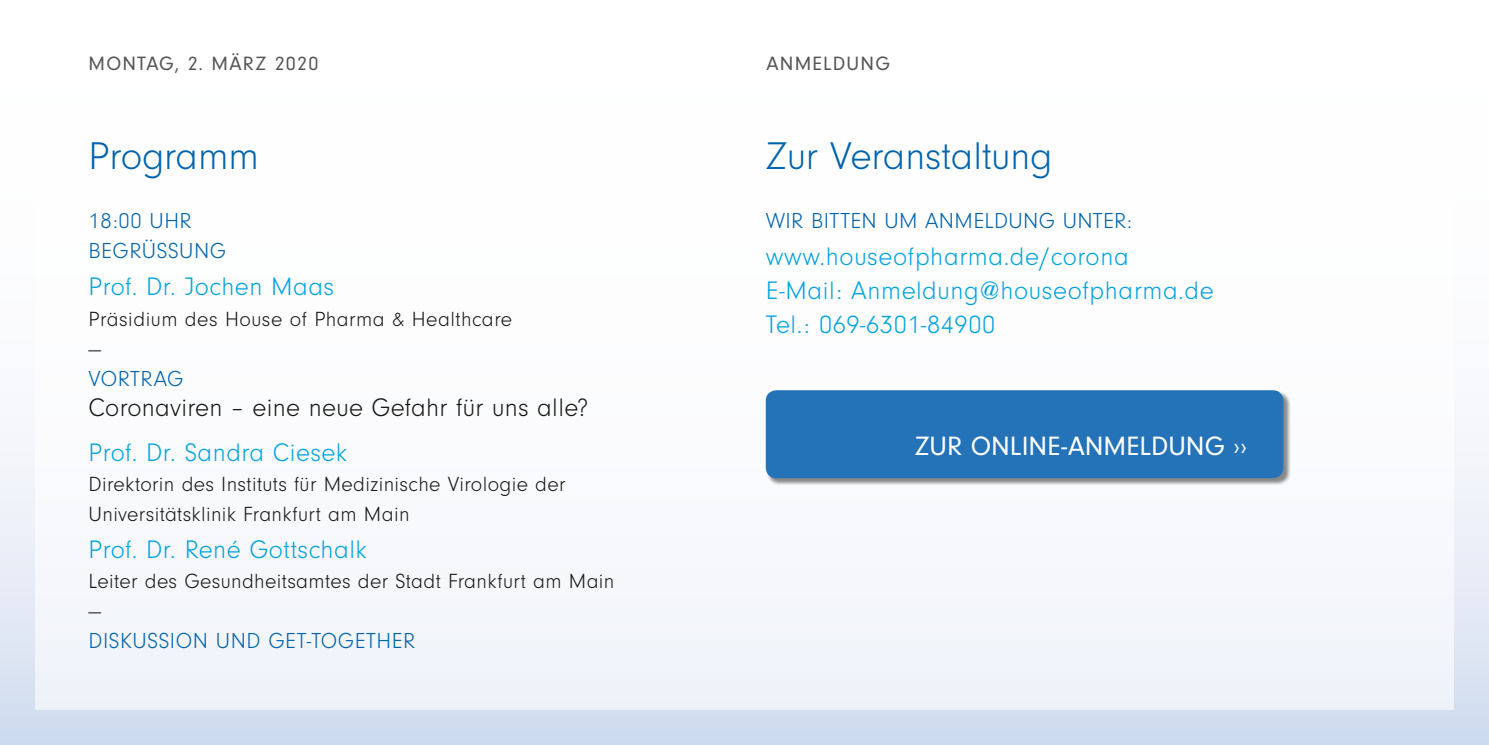
<style>
.page{position:relative;width:1489px;height:745px;background:#fff}
.page>*{position:absolute;margin:0;border:0;box-sizing:border-box;transform-origin:0 0}
.t1{font:300 40px "Neuzeit Gro";color:#0063af}
.t2{font:27.5px "Neuzeit Gro";color:#fff}
.t3{font:300 26.25px/33.5px "Neuzeit Gro";letter-spacing:.02em;color:#00a2e1}
.t4{font:300 26.25px "Neuzeit Gro";letter-spacing:.01em;color:#181716}
.t5{font:300 22.5px/30px "Neuzeit Gro";letter-spacing:.025em;color:#0063af}
.t6{font:300 21.25px/30px "Neuzeit Gro";letter-spacing:.02em;color:#181716}
.t7{font:20px "Neuzeit Gro";letter-spacing:.06em;color:#565655}
</style>
<div class="page">
<svg style="left:0;top:439px;width:1488px;height:305px;background:#d5e1f0"></svg>
<div style="left:35px;top:167px;width:1418px;height:542px;background:#fff"></div>
<div style="left:766px;top:391px;width:524px;height:93px;background:#181716;opacity:.5"></div>
<div style="left:765px;top:390px;width:518px;height:88px;background:#2472b8;border-radius:11px"></div>
<p class="t7" style="left:89px;top:53px;width:231px">MONTAG, 2. MÄRZ 2020</p>
<p class="t7" style="left:766px;top:53px;width:125px">ANMELDUNG</p>
<h1 class="t1" style="left:89px;top:134px;width:172px">Programm</h1>
<h1 class="t1" style="left:765px;top:134px;width:288px">Zur Veranstaltung</h1>
<p class="t5" style="left:89px;top:206px;width:139px">18:00 UHR<br>BEGRÜSSUNG</p>
<p class="t3" style="left:89px;top:270px;width:247px">Prof. Dr. Jochen Maas</p>
<p class="t6" style="left:89px;top:304px;width:425px">Präsidium des House of Pharma &amp; Healthcare —</p>
<p class="t5" style="left:89px;top:363px;width:96px">VORTRAG</p>
<p class="t4" style="left:89px;top:393px;width:501px">Coronaviren – eine neue Gefahr für uns alle?</p>
<p class="t3" style="left:89px;top:435px;width:260px">Prof. Dr. Sandra Ciesek</p>
<p class="t6" style="left:89px;top:469px;width:478px">Direktorin des Instituts für Medizinische Virologie der<br>Universitätsklinik Frankfurt am Main</p>
<p class="t3" style="left:89px;top:533px;width:280px">Prof. Dr. René Gottschalk</p>
<p class="t6" style="left:89px;top:566px;width:527px">Leiter des Gesundheitsamtes der Stadt Frankfurt am Main —</p>
<p class="t5" style="left:89px;top:626px;width:328px">DISKUSSION UND GET-TOGETHER</p>
<p class="t5" style="left:765px;top:206px;width:368px">WIR BITTEN UM ANMELDUNG UNTER:</p>
<p class="t3" style="left:765px;top:240px;width:449px">www.houseofpharma.de/corona<br>E-Mail: Anmeldung@houseofpharma.de<br>Tel.: 069-6301-84900</p>
<p class="t2" style="left:914px;top:431px;width:334px">ZUR ONLINE-ANMELDUNG ››</p>
</div>
